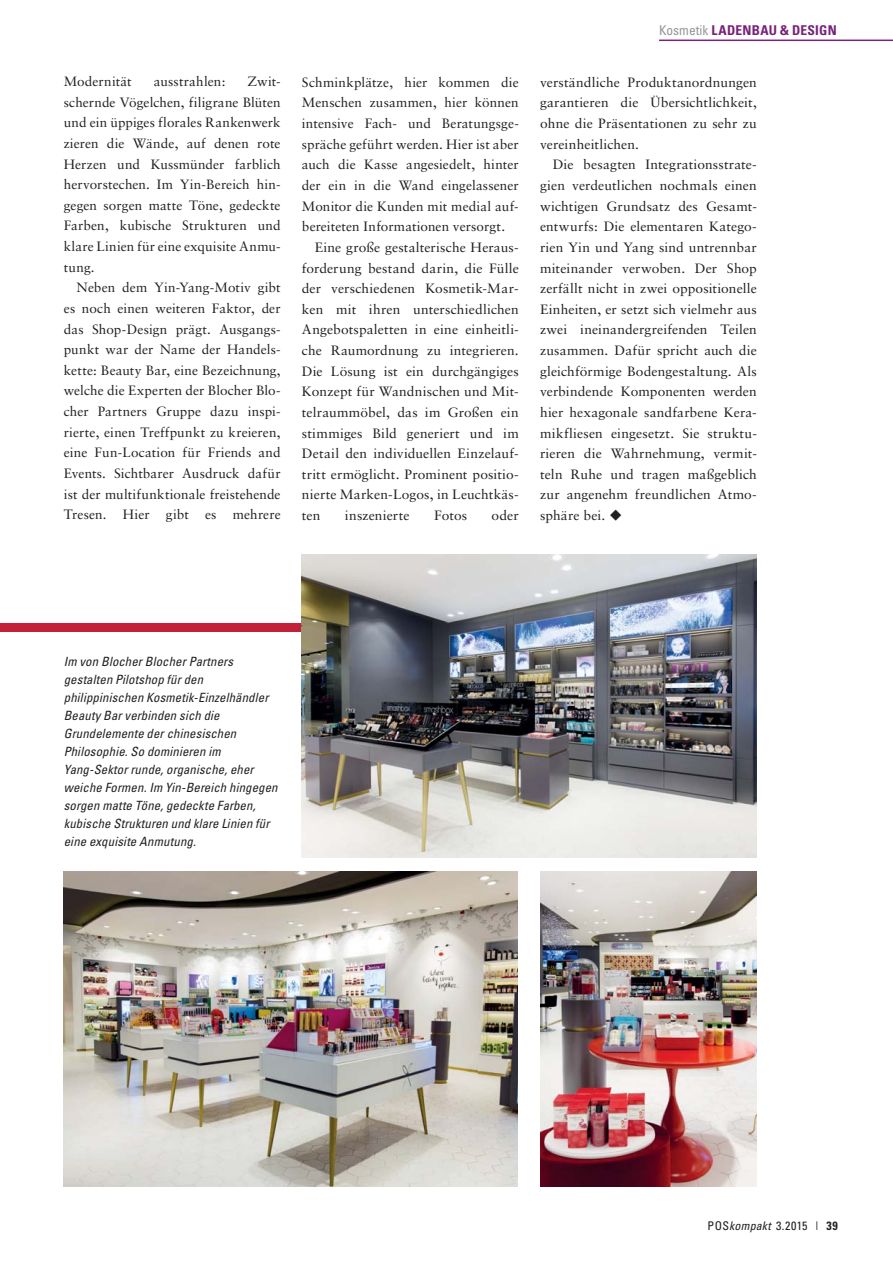
<style>
.page{position:relative;width:893px;height:1263px;background:#fff}
.page>*{position:absolute;margin:0;border:0;box-sizing:border-box;transform-origin:0 0}
.t1{font:13.5px/20.7px "Sabon LT Std";letter-spacing:.01em;color:#231f20;text-align:justify}
.t2{font:700 condensed 13.5px "Univers";letter-spacing:.015em;color:#772379}
.t3{font:italic condensed 12.75px/18px "Univers";letter-spacing:.01em;color:#231f20}
.t4{font:condensed 12px "Univers";letter-spacing:.035em;color:#231f20}
.s1{font-weight:400;color:#939598}
.s2{font-style:italic}
.s3{font-weight:700}
</style>
<div class="page">
<hr style="left:659px;top:40px;width:234px;height:1px;background:#772379">
<div style="left:0;top:623px;width:334px;height:8px;background:#c3203a"></div>
<img style="left:64px;top:872px;width:454px;height:314px">
<img style="left:302px;top:554px;width:455px;height:303px">
<img style="left:540px;top:872px;width:217px;height:314px">
<p class="t1" style="left:64px;top:72px;width:69px">Modernität</p>
<p class="t1" style="left:154px;top:72px;width:73px">ausstrahlen:</p>
<p class="t1" style="left:64px;top:72px;width:218px;text-indent:184px">Zwit&shy;schernde Vögelchen, filigrane Blüten und ein üppiges florales Rankenwerk zieren die Wände, auf denen rote Herzen und Kussmünder farblich hervorstechen. Im Yin-Bereich hin&shy;gegen sorgen matte Töne, gedeckte Farben, kubische Strukturen und klare Linien für eine exquisite Anmu&shy;tung.</p>
<p class="t1" style="left:64px;top:278px;width:218px;text-indent:13px">Neben dem Yin-Yang-Motiv gibt es noch einen weiteren Faktor, der das Shop-Design prägt. Ausgangs&shy;punkt war der Name der Handels&shy;kette: Beauty Bar, eine Bezeichnung, welche die Experten der Blocher Blo&shy;cher Partners Gruppe dazu inspi&shy;rierte, einen Treffpunkt zu kreieren, eine Fun-Location für Friends and Events. Sichtbarer Ausdruck dafür ist der multifunktionale freistehende Tresen. Hier gibt es mehrere</p>
<p class="t1" style="left:302px;top:73px;width:218px">Schminkplätze, hier kommen die Menschen zusammen, hier können intensive Fach- und Beratungsge&shy;spräche geführt werden. Hier ist aber auch die Kasse angesiedelt, hinter der ein in die Wand eingelassener Monitor die Kunden mit medial auf&shy;bereiteten Informationen versorgt.</p>
<p class="t1" style="left:302px;top:238px;width:218px;text-indent:13px">Eine große gestalterische Heraus&shy;forderung bestand darin, die Fülle der verschiedenen Kosmetik-Mar&shy;ken mit ihren unterschiedlichen Angebotspaletten in eine einheitli&shy;che Raumordnung zu integrieren.<br>Die Lösung ist ein durchgängiges Konzept für Wandnischen und Mit&shy;telraummöbel, das im Großen ein stimmiges Bild generiert und im Detail den individuellen Einzelauf&shy;tritt ermöglicht. Prominent positio&shy;nierte Marken-Logos, in Leuchtkäs&shy;ten</p>
<p class="t1" style="left:345px;top:506px;width:66px">inszenierte</p>
<p class="t1" style="left:434px;top:506px;width:35px">Fotos</p>
<p class="t1" style="left:492px;top:506px;width:29px">oder</p>
<p class="t2" style="left:659px;top:26px;width:179px"><span class="s1">Kosmetik</span> LADENBAU &amp; DESIGN</p>
<p class="t1" style="left:540px;top:73px;width:218px">verständliche Produktanordnungen garantieren die Übersichtlichkeit, ohne die Präsentationen zu sehr zu vereinheitlichen.</p>
<p class="t1" style="left:540px;top:155px;width:218px;text-indent:13px">Die besagten Integrationsstrate&shy;gien verdeutlichen nochmals einen wichtigen Grundsatz des Gesamt&shy;entwurfs: Die elementaren Katego&shy;rien Yin und Yang sind untrennbar miteinander verwoben. Der Shop zerfällt nicht in zwei oppositionelle Einheiten, er setzt sich vielmehr aus zwei ineinandergreifenden Teilen zusammen. Dafür spricht auch die gleichförmige Bodengestaltung. Als verbindende Komponenten werden hier hexagonale sandfarbene Kera&shy;mikfliesen eingesetzt. Sie struktu&shy;rieren die Wahrnehmung, vermit&shy;teln Ruhe und tragen maßgeblich zur angenehm freundlichen Atmo&shy;sphäre bei. ◆</p>
<p class="t3" style="left:64px;top:654px;width:215px">Im von Blocher Blocher Partners gestalten Pilotshop für den philippinischen Kosmetik-Einzelhändler Beauty Bar verbinden sich die Grundelemente der chinesischen Philosophie. So dominieren im Yang-Sektor runde, organische, eher weiche Formen. Im Yin-Bereich hingegen sorgen matte Töne, gedeckte Farben, kubische Strukturen und klare Linien für eine exquisite Anmutung.</p>
<p class="t4" style="left:707px;top:1221px;width:132px">POS<span class="s2">kompakt</span> 3.2015 | <span class="s3">39</span></p>
</div>
